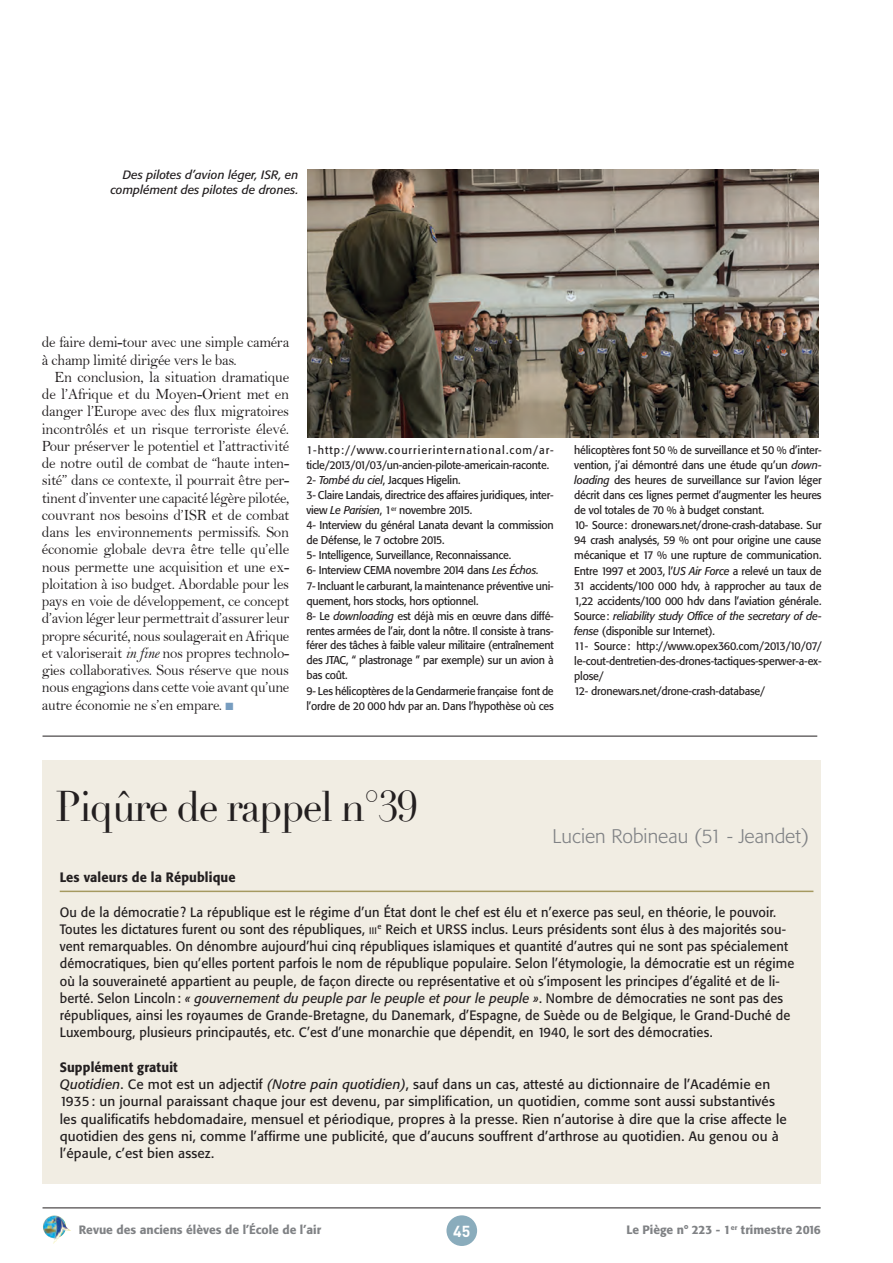
<style>
.page{position:relative;width:893px;height:1263px;background:#fff}
.page>*{position:absolute;margin:0;border:0;box-sizing:border-box;transform-origin:0 0}
.t1{font:42px "Didot";letter-spacing:-.04em;color:#231f20;scale:.95 1}
.t2{font:300 19.5px "Formata BQ";color:#808285}
.t3{font:15.75px/17.2px "Bell";letter-spacing:-.02em;color:#231f20;text-align:justify;scale:.96 1}
.t4{font:15.75px/17.2px "Bell";letter-spacing:-.02em;color:#231f20;scale:.95 1}
.t5{font:700 15.75px "DIN";color:#fff}
.t6{font:13.5px/17.2px "Formata BQ";letter-spacing:.01em;color:#231f20;scale:.95 1}
.t7{font:13.5px/17.2px "Formata BQ";letter-spacing:.01em;color:#231f20}
.t8{font:500 13.5px "Formata BQ";letter-spacing:.01em;color:#231f20;scale:.95 1}
.t9{font:500 12px "Formata BQ";color:#808285}
.t10{font:italic 12px/15px "Formata BQ";color:#231f20;text-align:right}
.t11{font:11.25px/15px "Formata BQ";letter-spacing:-.02em;color:#231f20;scale:.96 1}
.t12{font:11.25px/15px "Formata BQ";letter-spacing:-.02em;color:#231f20;scale:.95 1}
.s1{font-family:"Bell MT Italic"}
.s2{color:#779dc0}
.s3{font-style:italic}
.s4{font-size:9.45px}
.s5{font-weight:500}
</style>
<div class="page">
<hr style="left:43px;top:1207px;width:778px;height:1px;background:#231f20">
<img style="left:43px;top:1215px;width:28px;height:29px">
<div style="left:446px;top:1215px;width:31px;height:31px;background:#8aacbc;border-radius:50%"></div>
<img style="left:307px;top:169px;width:511px;height:268px">
<div style="left:43px;top:761px;width:778px;height:422px;background:#f1ede3"></div>
<hr style="left:60px;top:891px;width:753px;height:1px;background:#a59960">
<hr style="left:43px;top:736px;width:774px;height:1px;background:#231f20">
<p class="t10" style="left:110px;top:167px;width:189px">Des pilotes d’avion léger, ISR, en complément des pilotes de drones.</p>
<p class="t4" style="left:42px;top:334px;width:262px">de faire demi-tour avec une simple caméra à champ limité dirigée vers le bas.</p>
<p class="t3" style="left:42px;top:368px;width:259px;text-indent:13px">En conclusion, la situation dramatique de l’Afrique et du Moyen-Orient met en danger l’Europe avec des flux migratoires incontrôlés et un risque terroriste élevé.<br>Pour préserver le potentiel et l’attractivité de notre outil de combat de “haute inten&shy;sité” dans ce contexte, il pourrait être per&shy;tinent d’inventer une capacité légère pilotée, couvrant nos besoins d’ISR et de combat dans les environnements permissifs. Son économie globale devra être telle qu’elle nous permette une acquisition et une ex&shy;ploitation à iso budget. Abordable pour les pays en voie de développement, ce concept d’avion léger leur permettrait d’assurer leur propre sécurité, nous soulagerait en Afrique et valoriserait <span class="s1">in fine</span> nos propres technolo&shy;gies collaboratives. Sous réserve que nous nous engagions dans cette voie avant qu’une autre économie ne s’en empare. <span class="s2">■</span></p>
<p class="t11" style="left:306px;top:443px;width:259px">1-http://www.courrierinternational.com/ar&shy;ticle/2013/01/03/un-ancien-pilote-americain-raconte.<br>2- <span class="s3">Tombé du ciel</span>, Jacques Higelin.<br>3- Claire Landais, directrice des affaires juridiques, inter&shy;view <span class="s3">Le Parisien</span>, 1<sup>er</sup> novembre 2015.<br>4- Interview du général Lanata devant la commission de Défense, le 7 octobre 2015.<br>5- Intelligence, Surveillance, Reconnaissance.<br>6- Interview CEMA novembre 2014 dans <span class="s3">Les Échos.<br></span>7- Incluant le carburant, la maintenance préventive uni&shy;quement, hors stocks, hors optionnel.<br>8- Le <span class="s3">downloading</span> est déjà mis en œuvre dans diffé&shy;rentes armées de l’air, dont la nôtre. Il consiste à trans&shy;férer des tâches à faible valeur militaire (entraînement des JTAC, “ plastronage ” par exemple) sur un avion à bas coût.<br>9- Les hélicoptères de la Gendarmerie française font de l’ordre de 20 000 hdv par an. Dans l’hypothèse où ces</p>
<p class="t12" style="left:574px;top:443px;width:262px">hélicoptères font 50 % de surveillance et 50 % d’inter&shy;vention, j’ai démontré dans une étude qu’un <span class="s3">down&shy;loading</span> des heures de surveillance sur l’avion léger décrit dans ces lignes permet d’augmenter les heures de vol totales de 70 % à budget constant.<br>10- Source: dronewars.net/drone-crash-database. Sur 94 crash analysés, 59 % ont pour origine une cause mécanique et 17 % une rupture de communication.<br>Entre 1997 et 2003, l’<span class="s3">US Air Force</span> a relevé un taux de 31 accidents/100 000 hdv, à rapprocher au taux de 1,22 accidents/100 000 hdv dans l’aviation générale.<br>Source: <span class="s3">reliability study Office of the secretary of de&shy;fense</span> (disponible sur Internet).<br>11- Source: http://www.opex360.com/2013/10/07/ le-cout-dentretien-des-drones-tactiques-sperwer-a-ex&shy;plose/<br>12- dronewars.net/drone-crash-database/</p>
<h1 class="t1" style="left:55px;top:781px;width:383px">Piqûre de rappel n°39</h1>
<h2 class="t2" style="left:553px;top:825px;width:258px">Lucien Robineau (51 - Jeandet)</h2>
<p class="t8" style="left:60px;top:869px;width:187px">Les valeurs de la République</p>
<p class="t6" style="left:60px;top:903px;width:775px">Ou de la démocratie ? La république est le régime d’un État dont le chef est élu et n’exerce pas seul, en théorie, le pouvoir.<br>Toutes les dictatures furent ou sont des républiques, <span class="s4">iii</span><sup>e</sup> Reich et URSS inclus. Leurs présidents sont élus à des majorités sou&shy;vent remarquables. On dénombre aujourd’hui cinq républiques islamiques et quantité d’autres qui ne sont pas spécialement démocratiques, bien qu’elles portent parfois le nom de république populaire. Selon l’étymologie, la démocratie est un régime où la souveraineté appartient au peuple, de façon directe ou représentative et où s’imposent les principes d’égalité et de li&shy;berté. Selon Lincoln: <span class="s3">« gouvernement du peuple par le peuple et pour le peuple »</span>. Nombre de démocraties ne sont pas des républiques, ainsi les royaumes de Grande-Bretagne, du Danemark, d’Espagne, de Suède ou de Belgique, le Grand-Duché de Luxembourg, plusieurs principautés, etc. C’est d’une monarchie que dépendit, en 1940, le sort des démocraties.</p>
<p class="t7" style="left:60px;top:1058px;width:729px"><span class="s5">Supplément gratuit<br></span><span class="s3">Quotidien</span>. Ce mot est un adjectif <span class="s3">(Notre pain quotidien)</span>, sauf dans un cas, attesté au dictionnaire de l’Académie en 1935: un journal paraissant chaque jour est devenu, par simplification, un quotidien, comme sont aussi substantivés les qualificatifs hebdomadaire, mensuel et périodique, propres à la presse. Rien n’autorise à dire que la crise affecte le quotidien des gens ni, comme l’affirme une publicité, que d’aucuns souffrent d’arthrose au quotidien. Au genou ou à l’épaule, c’est bien assez.</p>
<p class="t9" style="left:79px;top:1222px;width:244px">Revue des anciens élèves de l’École de l’air</p>
<p class="t5" style="left:453px;top:1221px;width:19px">45</p>
<p class="t9" style="left:626px;top:1222px;width:196px">Le Piège n° 223 - 1<sup>er</sup> trimestre 2016</p>
</div>
